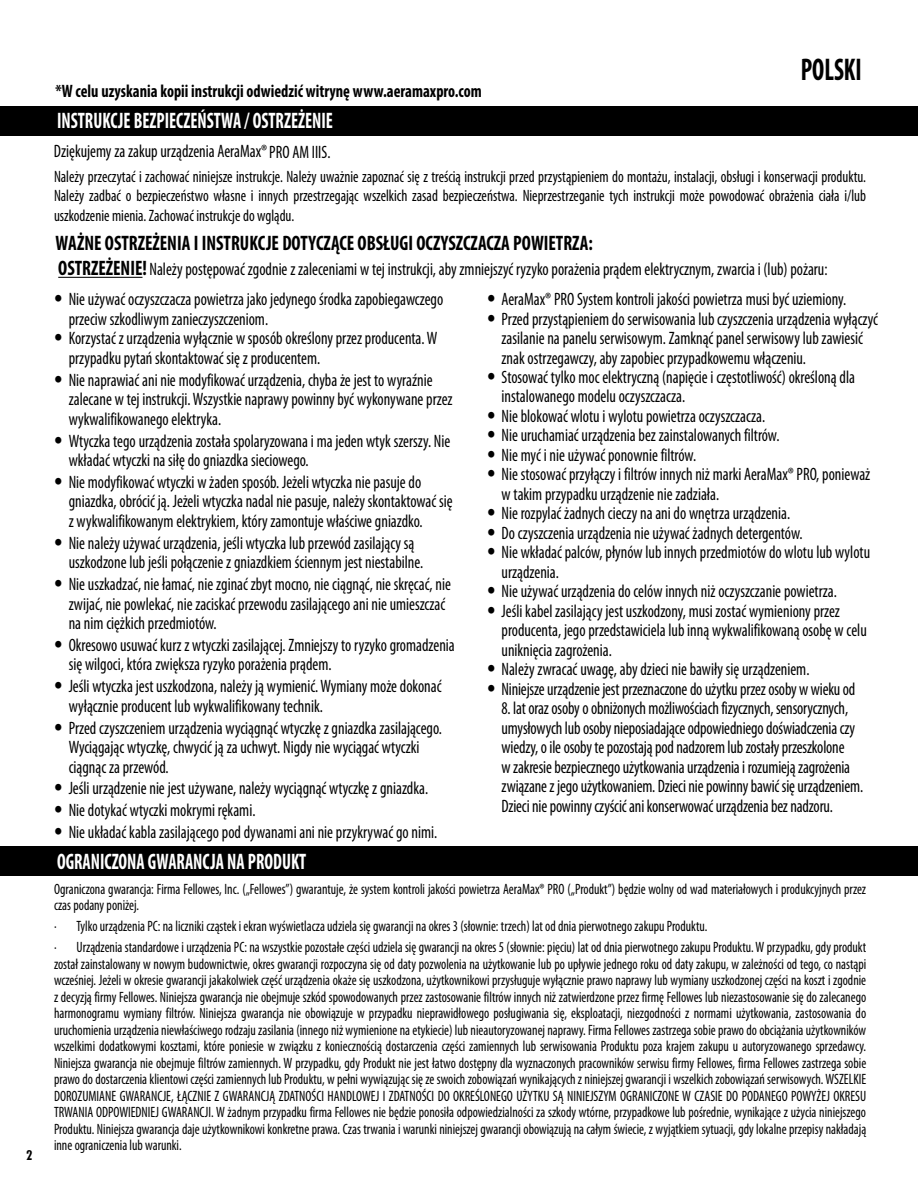
<style>
.page{position:relative;width:918px;height:1188px;background:#fff}
.page>*{position:absolute;margin:0;border:0;box-sizing:border-box;transform-origin:0 0}
.t1{font:700 condensed 31.5px "Myriad Pro";color:#000;scale:.8 1}
.t2{font:700 condensed 22.5px "Myriad Pro";color:#fff;scale:.8 1}
.t3{font:700 condensed 21px "Myriad Pro";color:#000;scale:.9 1}
.t4{font:condensed 18px/19.5px "Myriad Pro";color:#000;scale:.9 1}
.t5{font:700 condensed 18px "Myriad Pro";color:#000;scale:.9 1}
.t6{font:condensed 16.5px/19.5px "Myriad Pro";color:#000;text-align:justify;scale:.9 1}
.t7{font:condensed 15px/16.5px "Myriad Pro";color:#000;scale:.9 1}
.t8{font:700 condensed 12.9px "Futura Std";color:#000}
.s1{font-weight:700;font-size:21px}
.s2{font-family:"Futura Std"}
</style>
<div class="page">
<div style="left:0;top:106px;width:918px;height:29px;background:#000"></div>
<hr style="left:58px;top:277px;width:85px;height:1px;background:#000">
<div style="left:0;top:847px;width:918px;height:29px;background:#000"></div>
<p class="t8" style="left:26px;top:1148px;width:8px">2</p>
<p class="t5" style="left:56px;top:80px;width:475px">*W celu uzyskania kopii instrukcji odwiedzić witrynę www.aeramaxpro.com</p>
<p class="t2" style="left:57px;top:106px;width:347px">INSTRUKCJE BEZPIECZEŃSTWA / OSTRZEŻENIE</p>
<h1 class="t1" style="left:801px;top:50px;width:78px">POLSKI</h1>
<p class="t4" style="left:54px;top:141px;width:309px">Dziękujemy za zakup urządzenia AeraMax®PRO AM IIIS.</p>
<p class="t6" style="left:54px;top:166px;width:904px">Należy przeczytać i zachować niniejsze instrukcje. Należy uważnie zapoznać się z treścią instrukcji przed przystąpieniem do montażu, instalacji, obsługi i konserwacji produktu.<br>Należy zadbać o bezpieczeństwo własne i innych przestrzegając wszelkich zasad bezpieczeństwa. Nieprzestrzeganie tych instrukcji może powodować obrażenia ciała i/lub uszkodzenie mienia. Zachować instrukcje do wglądu.</p>
<p class="t3" style="left:56px;top:230px;width:599px">WAŻNE OSTRZEŻENIA I INSTRUKCJE DOTYCZĄCE OBSŁUGI OCZYSZCZACZA POWIETRZA:</p>
<p class="t4" style="left:58px;top:259px;width:856px"><span class="s1">OSTRZEŻENIE!</span> Należy postępować zgodnie z zaleceniami w tej instrukcji, aby zmniejszyć ryzyko porażenia prądem elektrycznym, zwarcia i (lub) pożaru:</p>
<p class="t4" style="left:69px;top:289px;width:418px;text-indent:-13px"><span class="s2">•</span> Nie używać oczyszczacza powietrza jako jedynego środka zapobiegawczego przeciw szkodliwym zanieczyszczeniom.</p>
<p class="t4" style="left:69px;top:328px;width:411px;text-indent:-13px"><span class="s2">•</span> Korzystać z urządzenia wyłącznie w sposób określony przez producenta. W przypadku pytań skontaktować się z producentem.</p>
<p class="t4" style="left:69px;top:370px;width:428px;text-indent:-13px"><span class="s2">•</span> Nie naprawiać ani nie modyfikować urządzenia, chyba że jest to wyraźnie zalecane w tej instrukcji. Wszystkie naprawy powinny być wykonywane przez wykwalifikowanego elektryka.</p>
<p class="t4" style="left:69px;top:431px;width:426px;text-indent:-13px"><span class="s2">•</span> Wtyczka tego urządzenia została spolaryzowana i ma jeden wtyk szerszy. Nie wkładać wtyczki na siłę do gniazdka sieciowego.</p>
<p class="t4" style="left:69px;top:472px;width:428px;text-indent:-13px"><span class="s2">•</span> Nie modyfikować wtyczki w żaden sposób. Jeżeli wtyczka nie pasuje do gniazdka, obrócić ją. Jeżeli wtyczka nadal nie pasuje, należy skontaktować się z wykwalifikowanym elektrykiem, który zamontuje właściwe gniazdko.</p>
<p class="t4" style="left:69px;top:533px;width:396px;text-indent:-13px"><span class="s2">•</span> Nie należy używać urządzenia, jeśli wtyczka lub przewód zasilający są uszkodzone lub jeśli połączenie z gniazdkiem ściennym jest niestabilne.</p>
<p class="t4" style="left:69px;top:574px;width:426px;text-indent:-13px"><span class="s2">•</span> Nie uszkadzać, nie łamać, nie zginać zbyt mocno, nie ciągnąć, nie skręcać, nie zwijać, nie powlekać, nie zaciskać przewodu zasilającego ani nie umieszczać na nim ciężkich przedmiotów.</p>
<p class="t4" style="left:69px;top:635px;width:430px;text-indent:-13px"><span class="s2">•</span> Okresowo usuwać kurz z wtyczki zasilającej. Zmniejszy to ryzyko gromadzenia się wilgoci, która zwiększa ryzyko porażenia prądem.</p>
<p class="t4" style="left:69px;top:676px;width:416px;text-indent:-13px"><span class="s2">•</span> Jeśli wtyczka jest uszkodzona, należy ją wymienić. Wymiany może dokonać wyłącznie producent lub wykwalifikowany technik.</p>
<p class="t4" style="left:69px;top:718px;width:416px;text-indent:-13px"><span class="s2">•</span> Przed czyszczeniem urządzenia wyciągnąć wtyczkę z gniazdka zasilającego.<br>Wyciągając wtyczkę, chwycić ją za uchwyt. Nigdy nie wyciągać wtyczki ciągnąc za przewód.</p>
<p class="t4" style="left:55px;top:779px;width:416px"><span class="s2">•</span> Jeśli urządzenie nie jest używane, należy wyciągnąć wtyczkę z gniazdka.</p>
<p class="t4" style="left:55px;top:800px;width:224px"><span class="s2">•</span> Nie dotykać wtyczki mokrymi rękami.</p>
<p class="t4" style="left:55px;top:822px;width:426px"><span class="s2">•</span> Nie układać kabla zasilającego pod dywanami ani nie przykrywać go nimi.</p>
<p class="t4" style="left:488px;top:289px;width:399px"><span class="s2">•</span> AeraMax® PRO System kontroli jakości powietrza musi być uziemiony.</p>
<p class="t4" style="left:502px;top:309px;width:420px;text-indent:-13px"><span class="s2">•</span> Przed przystąpieniem do serwisowania lub czyszczenia urządzenia wyłączyć zasilanie na panelu serwisowym. Zamknąć panel serwisowy lub zawiesić znak ostrzegawczy, aby zapobiec przypadkowemu włączeniu.</p>
<p class="t4" style="left:502px;top:367px;width:394px;text-indent:-13px"><span class="s2">•</span> Stosować tylko moc elektryczną (napięcie i częstotliwość) określoną dla instalowanego modelu oczyszczacza.</p>
<p class="t4" style="left:488px;top:406px;width:309px"><span class="s2">•</span> Nie blokować wlotu i wylotu powietrza oczyszczacza.</p>
<p class="t4" style="left:488px;top:426px;width:325px"><span class="s2">•</span> Nie uruchamiać urządzenia bez zainstalowanych filtrów.</p>
<p class="t4" style="left:488px;top:445px;width:233px"><span class="s2">•</span> Nie myć i nie używać ponownie filtrów.</p>
<p class="t4" style="left:502px;top:465px;width:411px;text-indent:-13px"><span class="s2">•</span> Nie stosować przyłączy i filtrów innych niż marki AeraMax® PRO, ponieważ w takim przypadku urządzenie nie zadziała.</p>
<p class="t4" style="left:488px;top:504px;width:337px"><span class="s2">•</span> Nie rozpylać żadnych cieczy na ani do wnętrza urządzenia.</p>
<p class="t4" style="left:488px;top:523px;width:351px"><span class="s2">•</span> Do czyszczenia urządzenia nie używać żadnych detergentów.</p>
<p class="t4" style="left:502px;top:543px;width:411px;text-indent:-13px"><span class="s2">•</span> Nie wkładać palców, płynów lub innych przedmiotów do wlotu lub wylotu urządzenia.</p>
<p class="t4" style="left:488px;top:582px;width:389px"><span class="s2">•</span> Nie używać urządzenia do celów innych niż oczyszczanie powietrza.</p>
<p class="t4" style="left:502px;top:601px;width:407px;text-indent:-13px"><span class="s2">•</span> Jeśli kabel zasilający jest uszkodzony, musi zostać wymieniony przez producenta, jego przedstawiciela lub inną wykwalifikowaną osobę w celu uniknięcia zagrożenia.</p>
<p class="t4" style="left:488px;top:659px;width:359px"><span class="s2">•</span> Należy zwracać uwagę, aby dzieci nie bawiły się urządzeniem.</p>
<p class="t4" style="left:488px;top:679px;width:410px"><span class="s2">•</span> Niniejsze urządzenie jest przeznaczone do użytku przez osoby w wieku od</p>
<p class="t4" style="left:502px;top:698px;width:403px">8. lat oraz osoby o obniżonych możliwościach fizycznych, sensorycznych, umysłowych lub osoby nieposiadające odpowiedniego doświadczenia czy wiedzy, o ile osoby te pozostają pod nadzorem lub zostały przeszkolone<br>w zakresie bezpiecznego użytkowania urządzenia i rozumieją zagrożenia związane z jego użytkowaniem. Dzieci nie powinny bawić się urządzeniem.<br>Dzieci nie powinny czyścić ani konserwować urządzenia bez nadzoru.</p>
<p class="t2" style="left:57px;top:847px;width:313px">OGRANICZONA GWARANCJA NA PRODUKT</p>
<p class="t7" style="left:54px;top:880px;width:904px">Ograniczona gwarancja: Firma Fellowes, Inc. („Fellowes”) gwarantuje, że system kontroli jakości powietrza AeraMax® PRO („Produkt”) będzie wolny od wad materiałowych i produkcyjnych przez czas podany poniżej.</p>
<p class="t7" style="left:54px;top:915px;width:904px;line-height:21px">· Tylko urządzenia PC: na liczniki cząstek i ekran wyświetlacza udziela się gwarancji na okres 3 (słownie: trzech) lat od dnia pierwotnego zakupu Produktu.<br>· Urządzenia standardowe i urządzenia PC: na wszystkie pozostałe części udziela się gwarancji na okres 5 (słownie: pięciu) lat od dnia pierwotnego zakupu Produktu. W przypadku, gdy produkt</p>
<p class="t7" style="left:54px;top:955px;width:904px;text-align:justify">został zainstalowany w nowym budownictwie, okres gwarancji rozpoczyna się od daty pozwolenia na użytkowanie lub po upływie jednego roku od daty zakupu, w zależności od tego, co nastąpi wcześniej. Jeżeli w okresie gwarancji jakakolwiek część urządzenia okaże się uszkodzona, użytkownikowi przysługuje wyłącznie prawo naprawy lub wymiany uszkodzonej części na koszt i zgodnie z decyzją firmy Fellowes. Niniejsza gwarancja nie obejmuje szkód spowodowanych przez zastosowanie filtrów innych niż zatwierdzone przez firmę Fellowes lub niezastosowanie się do zalecanego harmonogramu wymiany filtrów. Niniejsza gwarancja nie obowiązuje w przypadku nieprawidłowego posługiwania się, eksploatacji, niezgodności z normami użytkowania, zastosowania do uruchomienia urządzenia niewłaściwego rodzaju zasilania (innego niż wymienione na etykiecie) lub nieautoryzowanej naprawy. Firma Fellowes zastrzega sobie prawo do obciążania użytkowników wszelkimi dodatkowymi kosztami, które poniesie w związku z koniecznością dostarczenia części zamiennych lub serwisowania Produktu poza krajem zakupu u autoryzowanego sprzedawcy.<br>Niniejsza gwarancja nie obejmuje filtrów zamiennych. W przypadku, gdy Produkt nie jest łatwo dostępny dla wyznaczonych pracowników serwisu firmy Fellowes, firma Fellowes zastrzega sobie prawo do dostarczenia klientowi części zamiennych lub Produktu, w pełni wywiązując się ze swoich zobowiązań wynikających z niniejszej gwarancji i wszelkich zobowiązań serwisowych. WSZELKIE DOROZUMIANE GWARANCJE, ŁĄCZNIE Z GWARANCJĄ ZDATNOŚCI HANDLOWEJ I ZDATNOŚCI DO OKREŚLONEGO UŻYTKU SĄ NINIEJSZYM OGRANICZONE W CZASIE DO PODANEGO POWYŻEJ OKRESU TRWANIA ODPOWIEDNIEJ GWARANCJI. W żadnym przypadku firma Fellowes nie będzie ponosiła odpowiedzialności za szkody wtórne, przypadkowe lub pośrednie, wynikające z użycia niniejszego Produktu. Niniejsza gwarancja daje użytkownikowi konkretne prawa. Czas trwania i warunki niniejszej gwarancji obowiązują na całym świecie, z wyjątkiem sytuacji, gdy lokalne przepisy nakładają inne ograniczenia lub warunki.</p>
</div>
